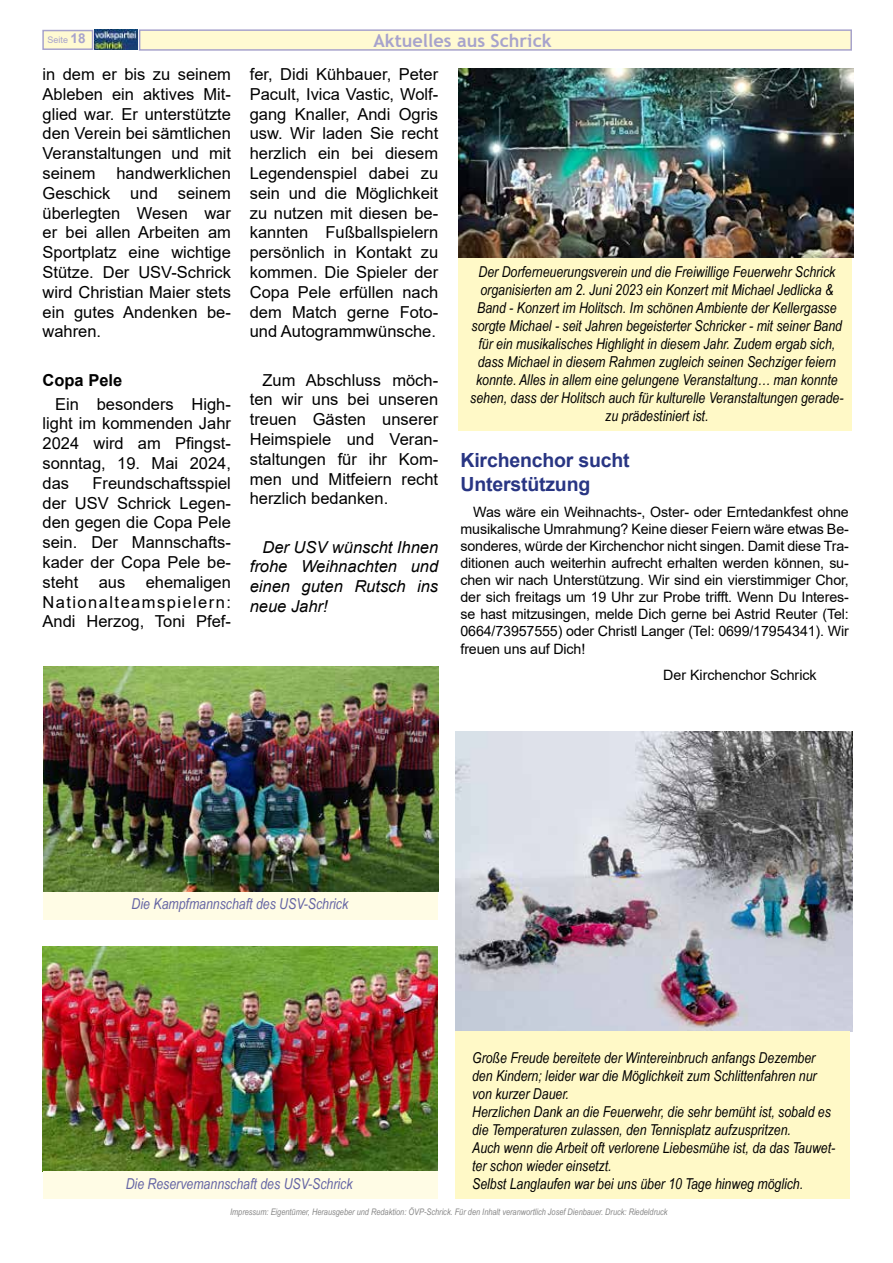
<style>
.page{position:relative;width:893px;height:1263px;background:#fff}
.page>*{position:absolute;margin:0;border:0;box-sizing:border-box;transform-origin:0 0}
.t1{font:700 19.5px/23.4px "Arial";letter-spacing:-.01em;color:#283583}
.t2{font:700 18px "Trebuchet MS";color:#a7a3cc}
.t3{font:16.5px/19.8px "Arial";color:#000;text-align:justify}
.t4{font:italic 16.5px/19.8px "Arial";color:#000;text-align:justify}
.t5{font:700 16.5px "Arial";color:#000}
.t6{font:italic 15px/18px "Arial Narrow";color:#000;text-align:center}
.t7{font:italic 15px "Arial Narrow";color:#6565a4}
.t8{font:14.25px/17.1px "Arial";letter-spacing:-.01em;color:#000;text-align:justify}
.t9{font:italic 9px "Arial Narrow";color:#878787}
.t10{font:9px "Arial";color:#a7a3cc}
.s1{font-weight:700;font-size:13.5px}
</style>
<div class="page">
<div style="left:139px;top:29px;width:713px;height:22px;background:#fffad2;border:2px solid #a7a3cc"></div>
<div style="left:42px;top:30px;width:51px;height:20px;background:#fffad2;border:2px solid #a7a3cc"></div>
<img style="left:94px;top:30px;width:44px;height:20px">
<div style="left:458px;top:258px;width:394px;height:173px;background:#fff9c7"></div>
<img style="left:458px;top:68px;width:395px;height:190px">
<img style="left:455px;top:731px;width:397px;height:300px">
<div style="left:455px;top:1031px;width:395px;height:168px;background:#fff9c7"></div>
<img style="left:43px;top:946px;width:394px;height:225px">
<img style="left:43px;top:666px;width:395px;height:226px">
<div style="left:43px;top:892px;width:395px;height:28px;background:#fffce5"></div>
<div style="left:43px;top:1171px;width:394px;height:28px;background:#fffce5"></div>
<p class="t10" style="left:48px;top:34px;width:40px">Seite <span class="s1">18</span></p>
<p class="t2" style="left:374px;top:29px;width:180px">Aktuelles aus Schrick</p>
<p class="t3" style="left:43px;top:64px;width:190px">in dem er bis zu seinem Ableben ein aktives Mit&shy;glied war. Er unterstützte den Verein bei sämtlichen Veranstaltungen und mit seinem</p>
<p class="t3" style="left:43px;top:163px;width:190px;text-indent:74px">handwerklichen Geschick und seinem überlegten Wesen war er bei allen Arbeiten am Sportplatz eine wichtige Stütze. Der USV-Schrick wird Christian Maier stets ein gutes Andenken be&shy;wahren.</p>
<p class="t5" style="left:43px;top:368px;width:81px">Copa Pele</p>
<p class="t3" style="left:43px;top:394px;width:190px;text-indent:13px">Ein besonders High&shy;light im kommenden Jahr 2024 wird am Pfingst&shy;sonntag, 19. Mai 2024, das</p>
<p class="t3" style="left:43px;top:473px;width:190px;text-indent:50px">Freundschaftsspiel der USV Schrick Legen&shy;den gegen die Copa Pele sein. Der Mannschafts&shy;kader der Copa Pele be&shy;steht aus ehemaligen Nationalteamspielern:<br>Andi Herzog, Toni Pfef-</p>
<p class="t3" style="left:250px;top:64px;width:190px">fer, Didi Kühbauer, Peter Pacult, Ivica Vastic, Wolf&shy;gang Knaller, Andi Ogris usw. Wir laden Sie recht herzlich ein bei diesem Legendenspiel dabei zu sein und die Möglichkeit zu nutzen mit diesen be&shy;kannten Fußballspielern persönlich in Kontakt zu kommen. Die Spieler der Copa Pele erfüllen nach dem Match gerne Foto&shy;und Autogrammwünsche.</p>
<p class="t3" style="left:250px;top:370px;width:190px;text-indent:13px">Zum Abschluss möch&shy;ten wir uns bei unseren treuen Gästen unserer Heimspiele und Veran&shy;staltungen für ihr Kom&shy;men und Mitfeiern recht herzlich bedanken.</p>
<p class="t4" style="left:250px;top:537px;width:190px;text-indent:13px">Der USV wünscht Ihnen frohe Weihnachten und einen guten Rutsch ins neue Jahr!</p>
<p class="t6" style="left:470px;top:263px;width:375px">Der Dorferneuerungsverein und die Freiwillige Feuerwehr Schrick organisierten am 2. Juni 2023 ein Konzert mit Michael Jedlicka &amp; Band - Konzert im Holitsch. Im schönen Ambiente der Kellergasse sorgte Michael - seit Jahren begeisterter Schricker - mit seiner Band für ein musikalisches Highlight in diesem Jahr. Zudem ergab sich, dass Michael in diesem Rahmen zugleich seinen Sechziger feiern konnte. Alles in allem eine gelungene Veranstaltung… man konnte sehen, dass der Holitsch auch für kulturelle Veranstaltungen gerade&shy;zu prädestiniert ist.</p>
<p class="t1" style="left:460px;top:449px;width:171px">Kirchenchor sucht<br>Unterstützung</p>
<p class="t8" style="left:460px;top:503px;width:390px;text-indent:13px">Was wäre ein Weihnachts-, Oster- oder Erntedankfest ohne musikalische Umrahmung? Keine dieser Feiern wäre etwas Be&shy;sonderes, würde der Kirchenchor nicht singen. Damit diese Tra&shy;ditionen auch weiterhin aufrecht erhalten werden können, su&shy;chen wir nach Unterstützung. Wir sind ein vierstimmiger Chor, der sich freitags um 19 Uhr zur Probe trifft. Wenn Du Interes&shy;se hast mitzusingen, melde Dich gerne bei Astrid Reuter (Tel:<br>0664/73957555) oder Christl Langer (Tel: 0699/17954341). Wir freuen uns auf Dich!</p>
<p class="t8" style="left:663px;top:666px;width:155px">Der Kirchenchor Schrick</p>
<p class="t7" style="left:132px;top:894px;width:218px">Die Kampfmannschaft des USV-Schrick</p>
<p class="t6" style="left:472px;top:1049px;width:365px;text-align:left">Große Freude bereitete der Wintereinbruch anfangs Dezember den Kindern; leider war die Möglichkeit zum Schlittenfahren nur von kurzer Dauer.<br>Herzlichen Dank an die Feuerwehr, die sehr bemüht ist, sobald es die Temperaturen zulassen, den Tennisplatz aufzuspritzen.<br>Auch wenn die Arbeit oft verlorene Liebesmühe ist, da das Tauwet&shy;ter schon wieder einsetzt.<br>Selbst Langlaufen war bei uns über 10 Tage hinweg möglich.</p>
<p class="t9" style="left:230px;top:1205px;width:439px">Impressum: Eigentümer, Herausgeber und Redaktion: ÖVP-Schrick. Für den Inhalt veranwortlich Josef Dienbauer. Druck: Riedeldruck</p>
<p class="t7" style="left:126px;top:1173px;width:228px">Die Reservemannschaft des USV-Schrick</p>
</div>
